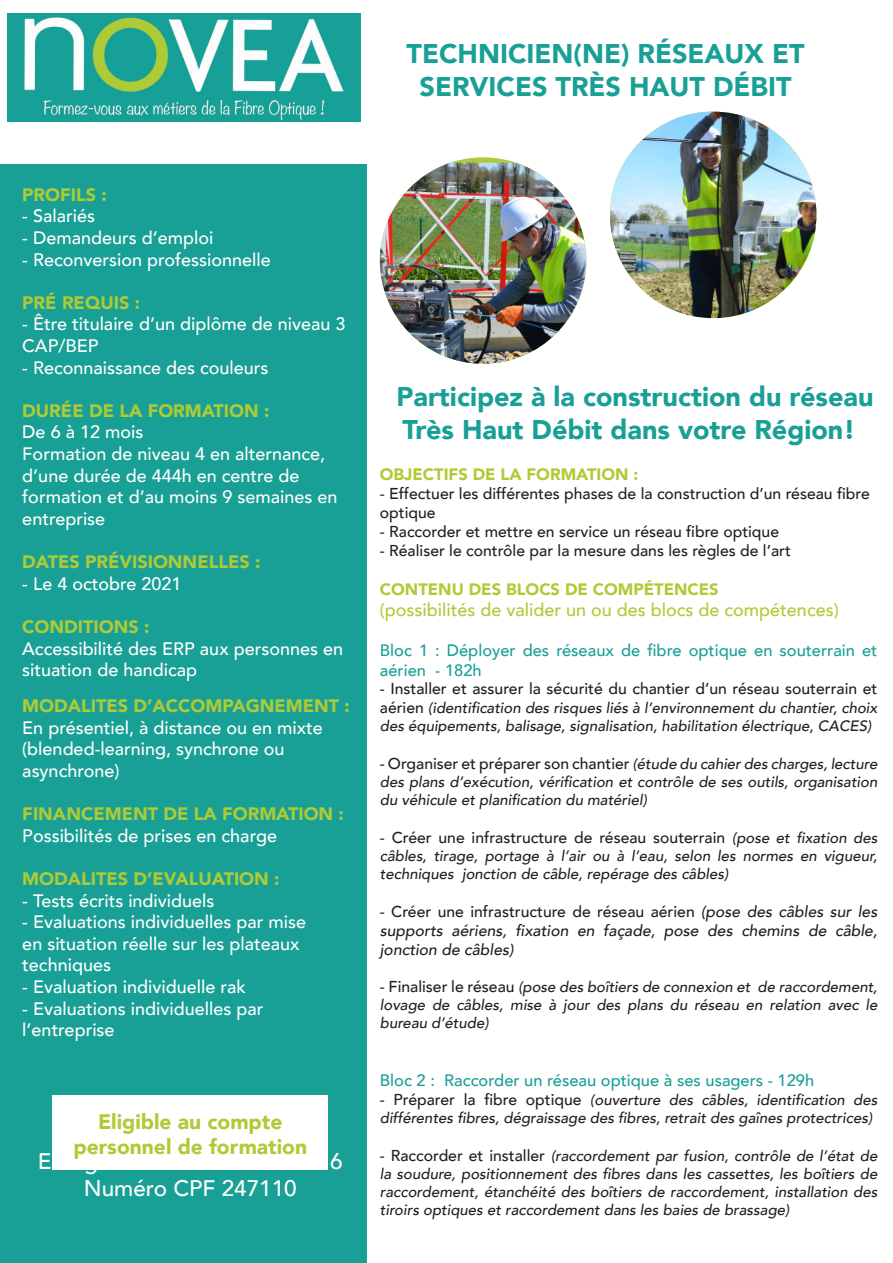
<style>
.page{position:relative;width:893px;height:1263px;background:#fff}
.page>*{position:absolute;margin:0;border:0;box-sizing:border-box;transform-origin:0 0}
.t1{font:900 27px/32.4px "Avenir";color:#19a096;text-align:center}
.t2{font:500 22.5px "Avenir";color:#fff}
.t3{font:900 21px "Avenir";color:#aecb36}
.t4{font:500 18px/21.6px "Avenir";color:#fff}
.t5{font:900 18px "Avenir";color:#aecb36}
.t6{font:500 18px "Avenir";color:#aecb36}
.t7{font:500 16.5px/19.8px "Avenir";color:#19a096}
.t8{font:900 16.5px "Avenir";color:#aecb36}
.t9{font:500 15.75px/18.9px "Avenir";color:#231f20}
.t10{font:italic 500 15.75px/18.9px "Avenir";color:#231f20;text-align:justify}
.t11{font:italic 500 15px/18px "Avenir";color:#231f20}
.s1{font-style:normal;font-size:15.75px}
.s2{font-style:italic;font-size:15px}
.s3{font-style:normal}
</style>
<div class="page">
<div style="left:0;top:164px;width:367px;height:1099px;background:#19a096"></div>
<img style="left:7px;top:13px;width:353px;height:108px">
<img style="left:380px;top:163px;width:206px;height:201px">
<img style="left:610px;top:112px;width:206px;height:206px;border-radius:103px">
<div style="left:52px;top:1095px;width:276px;height:74px;background:#fff"></div>
<p class="t1" style="left:407px;top:37px;width:399px">TECHNICIEN(NE) RÉSEAUX ET<br>SERVICES TRÈS HAUT DÉBIT</p>
<p class="t5" style="left:22px;top:179px;width:86px">PROFILS :</p>
<p class="t4" style="left:22px;top:204px;width:74px">- Salariés</p>
<p class="t4" style="left:22px;top:226px;width:193px">- Demandeurs d’emploi</p>
<p class="t4" style="left:22px;top:248px;width:250px">- Reconversion professionnelle</p>
<p class="t5" style="left:22px;top:287px;width:119px">PRÉ REQUIS :</p>
<p class="t4" style="left:22px;top:312px;width:325px">- Être titulaire d’un diplôme de niveau 3<br>CAP/BEP</p>
<p class="t4" style="left:22px;top:356px;width:248px">- Reconnaissance des couleurs</p>
<p class="t5" style="left:22px;top:395px;width:249px">DURÉE DE LA FORMATION :</p>
<p class="t4" style="left:22px;top:420px;width:123px">De 6 à 12 mois</p>
<p class="t4" style="left:22px;top:442px;width:317px">Formation de niveau 4 en alternance, d’une durée de 444h en centre de formation et d’au moins 9 semaines en entreprise</p>
<p class="t5" style="left:22px;top:546px;width:239px">DATES PRÉVISIONNELLES :</p>
<p class="t4" style="left:22px;top:572px;width:161px">- Le 4 octobre 2021</p>
<p class="t5" style="left:22px;top:611px;width:129px">CONDITIONS :</p>
<p class="t4" style="left:22px;top:636px;width:322px">Accessibilité des ERP aux personnes en situation de handicap</p>
<p class="t5" style="left:22px;top:690px;width:329px">MODALITES D’ACCOMPAGNEMENT :</p>
<p class="t4" style="left:22px;top:716px;width:302px">En présentiel, à distance ou en mixte (blended-learning, synchrone ou asynchrone)</p>
<p class="t5" style="left:22px;top:798px;width:323px">FINANCEMENT DE LA FORMATION :</p>
<p class="t4" style="left:22px;top:824px;width:256px">Possibilités de prises en charge</p>
<p class="t5" style="left:22px;top:863px;width:259px">MODALITES D’EVALUATION :</p>
<p class="t4" style="left:22px;top:888px;width:194px">- Tests écrits individuels</p>
<p class="t4" style="left:22px;top:910px;width:285px">- Evaluations individuelles par mise en situation réelle sur les plateaux techniques</p>
<p class="t4" style="left:22px;top:975px;width:225px">- Evaluation individuelle rak</p>
<p class="t4" style="left:22px;top:996px;width:243px">- Evaluations individuelles par l’entreprise</p>
<p class="t3" style="left:98px;top:1103px;width:186px">Eligible au compte</p>
<p class="t3" style="left:73px;top:1129px;width:235px">personnel de formation</p>
<p class="t2" style="left:84px;top:1169px;width:215px">Numéro CPF 247110</p>
<p class="t1" style="left:396px;top:380px;width:478px;text-align:left">Participez à la construction du réseau<br>Très Haut Débit dans votre Région!</p>
<p class="t8" style="left:380px;top:460px;width:260px">OBJECTIFS DE LA FORMATION :</p>
<p class="t9" style="left:380px;top:483px;width:491px">- Effectuer les différentes phases de la construction d’un réseau fibre optique</p>
<p class="t9" style="left:380px;top:521px;width:401px">- Raccorder et mettre en service un réseau fibre optique</p>
<p class="t9" style="left:380px;top:540px;width:413px">- Réaliser le contrôle par la mesure dans les règles de l’art</p>
<p class="t8" style="left:380px;top:575px;width:340px">CONTENU DES BLOCS DE COMPÉTENCES</p>
<p class="t6" style="left:380px;top:594px;width:460px">(possibilités de valider un ou des blocs de compétences)</p>
<p class="t7" style="left:380px;top:639px;width:499px">Bloc 1 : Déployer des réseaux de fibre optique en souterrain et aérien - 182h</p>
<p class="t9" style="left:380px;top:679px;width:499px">- Installer et assurer la sécurité du chantier d’un réseau souterrain et</p>
<p class="t11" style="left:380px;top:699px;width:499px"><span class="s1">aérien</span> (identification des risques liés à l’environnement du chantier, choix des équipements, balisage, signalisation, habilitation électrique, CACES)</p>
<p class="t11" style="left:380px;top:755px;width:499px;text-align:justify"><span class="s1">- Organiser et préparer son chantier</span> (étude du cahier des charges, lecture des plans d’exécution, vérification et contrôle de ses outils, organisation du véhicule et planification du matériel)</p>
<p class="t9" style="left:380px;top:827px;width:499px">- Créer une infrastructure de réseau souterrain <span class="s2">(pose et fixation des</span></p>
<p class="t11" style="left:380px;top:847px;width:499px">câbles, tirage, portage à l’air ou à l’eau, selon les normes en vigueur, techniques jonction de câble, repérage des câbles)</p>
<p class="t10" style="left:380px;top:902px;width:499px"><span class="s3">- Créer une infrastructure de réseau aérien</span> (pose des câbles sur les supports aériens, fixation en façade, pose des chemins de câble, jonction de câbles)</p>
<p class="t11" style="left:380px;top:978px;width:499px;text-align:justify"><span class="s1">- Finaliser le réseau</span> (pose des boîtiers de connexion et de raccordement, lovage de câbles, mise à jour des plans du réseau en relation avec le bureau d’étude)</p>
<p class="t7" style="left:380px;top:1069px;width:436px">Bloc 2 : Raccorder un réseau optique à ses usagers - 129h</p>
<p class="t11" style="left:380px;top:1091px;width:499px"><span class="s1">- Préparer la fibre optique</span> (ouverture des câbles, identification des différentes fibres, dégraissage des fibres, retrait des gaînes protectrices)</p>
<p class="t11" style="left:380px;top:1147px;width:499px;text-align:justify"><span class="s1">- Raccorder et installer</span> (raccordement par fusion, contrôle de l’état de la soudure, positionnement des fibres dans les cassettes, les boîtiers de raccordement, étanchéité des boîtiers de raccordement, installation des tiroirs optiques et raccordement dans les baies de brassage)</p>
</div>
